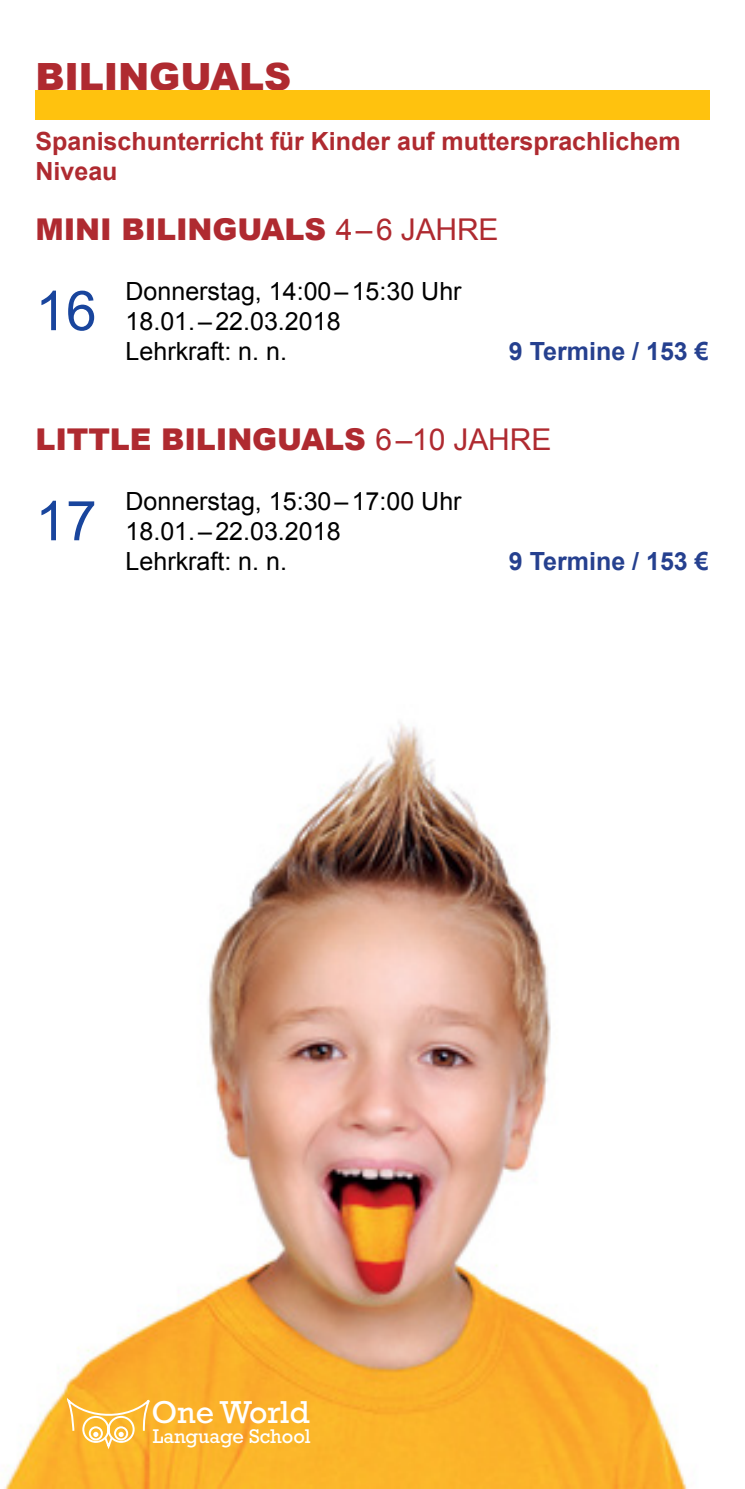
<style>
.page{position:relative;width:745px;height:1489px;background:#fff}
.page>*{position:absolute;margin:0;border:0;box-sizing:border-box;transform-origin:0 0}
.t1{font:55px "Arial";color:#19459d}
.t2{font:900 37.5px "Arial";color:#af2a30}
.t3{font:32.25px "Rockwell";color:#fff}
.t4{font:900 30px "Arial";letter-spacing:-.005em;color:#af2a30}
.t5{font:25px/30px "Arial";color:#000}
.t6{font:700 25px/30px "Arial";color:#af2a30}
.t7{font:700 25px "Arial";color:#25408f}
.t8{font:20.25px "Rockwell";color:#fff}
.s1{font-weight:400}
</style>
<div class="page">
<img style="left:4px;top:722px;width:683px;height:766px">
<div style="left:35px;top:90px;width:674px;height:30px;background:#ffc20e"></div>
<svg style="left:67px;top:1396px;width:86px;height:55px;background:#fbc04e"></svg>
<h2 class="t2" style="left:35px;top:49px;width:54px">BILINGU</h2>
<h2 class="t2" style="left:210px;top:49px;width:54px">ALS</h2>
<p class="t6" style="left:35px;top:127px;width:646px">Spanischunterricht für Kinder auf muttersprachlichem<br>Niveau</p>
<p class="t4" style="left:35px;top:208px;width:464px">MINI BILINGUALS <span class="s1">4–6 Jahre</span></p>
<h1 class="t1" style="left:35px;top:275px;width:63px">16</h1>
<p class="t5" style="left:125px;top:276px;width:337px">Donnerstag, 14:00–15:30 Uhr<br>18.01.–22.03.2018<br>Lehrkraft: n. n.</p>
<p class="t7" style="left:508px;top:335px;width:201px">9 Termine / 153 €</p>
<p class="t4" style="left:35px;top:418px;width:517px">LITTLE BILINGUALS <span class="s1">6–10 Jahre</span></p>
<h1 class="t1" style="left:35px;top:485px;width:63px">17</h1>
<p class="t5" style="left:125px;top:486px;width:337px">Donnerstag, 15:30–17:00 Uhr<br>18.01.–22.03.2018<br>Lehrkraft: n. n.</p>
<p class="t7" style="left:508px;top:545px;width:201px">9 Termine / 153 €</p>
<p class="t3" style="left:151px;top:1393px;width:160px">One World</p>
<p class="t8" style="left:153px;top:1424px;width:159px">Language School</p>
</div>
